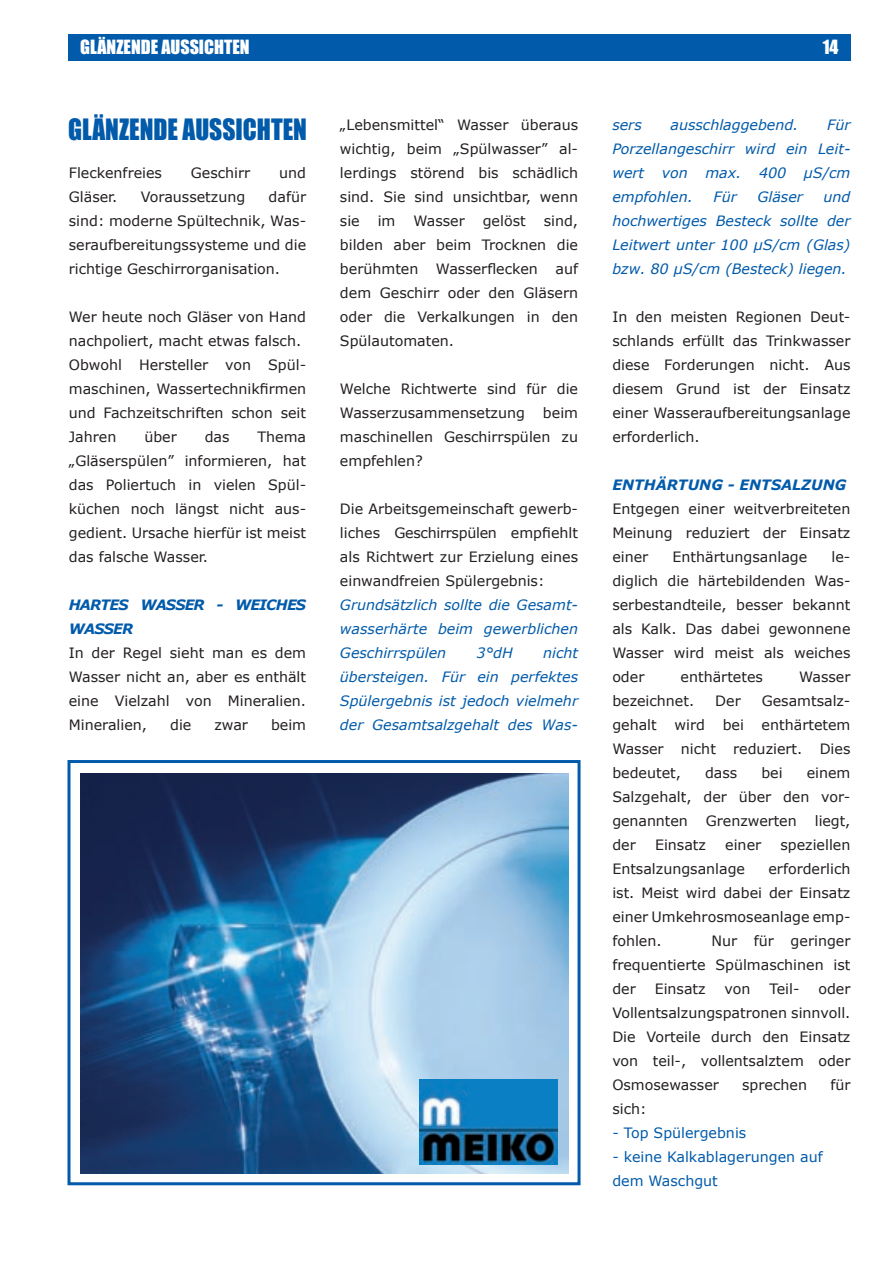
<style>
.page{position:relative;width:893px;height:1263px;background:#fff}
.page>*{position:absolute;margin:0;border:0;box-sizing:border-box;transform-origin:0 0}
.t1{font:27px "Impact";color:#015aaa;scale:.94 1}
.t2{font:18px "Impact";color:#fff}
.t3{font:14.25px/24px "Verdana";color:#231f20;text-align:justify}
.t4{font:italic 14.25px/24px "Verdana";color:#015aaa;text-align:justify}
.t5{font:14.25px/24px "Verdana";color:#015aaa}
.t6{font:italic 700 14.25px/24px "Verdana";letter-spacing:-.055em;color:#015aaa}
.t7{font:italic 700 14.25px "Verdana";color:#015aaa}
</style>
<div class="page">
<div style="left:68px;top:34px;width:782px;height:26px;background:#015aaa"></div>
<img style="left:80px;top:773px;width:488px;height:400px">
<div style="left:68px;top:760px;width:513px;height:425px;border:3px solid #015aaa"></div>
<img style="left:420px;top:1080px;width:138px;height:84px">
<p class="t2" style="left:80px;top:36px;width:171px">GLÄNZENDE AUSSICHTEN</p>
<p class="t2" style="left:823px;top:36px;width:17px">14</p>
<h1 class="t1" style="left:68px;top:112px;width:256px">GLÄNZENDE AUSSICHTEN</h1>
<p class="t3" style="left:69px;top:160px;width:95px">Fleckenfreies</p>
<p class="t3" style="left:191px;top:160px;width:61px">Geschirr</p>
<p class="t3" style="left:279px;top:160px;width:28px">und</p>
<p class="t3" style="left:69px;top:184px;width:50px">Gläser.</p>
<p class="t3" style="left:141px;top:184px;width:106px">Voraussetzung</p>
<p class="t3" style="left:69px;top:184px;width:239px;text-indent:200px">dafür sind: moderne Spültechnik, Was&shy;seraufbereitungssysteme und die richtige Geschirrorganisation.</p>
<p class="t3" style="left:69px;top:304px;width:239px;text-align:left">Wer heute noch Gläser von Hand nachpoliert, macht etwas falsch.<br>Obwohl Hersteller von Spül&shy;maschinen, Wassertechnikfirmen und Fachzeitschriften schon seit<br>Jahren</p>
<p class="t3" style="left:69px;top:424px;width:239px;text-indent:189px">Thema „Gläserspülen” informieren, hat das Poliertuch in vielen Spül&shy;küchen noch längst nicht aus&shy;gedient. Ursache hierfür ist meist das falsche Wasser.</p>
<p class="t6" style="left:69px;top:592px;width:239px">HARTES WASSER - WEICHES<br>WASSER</p>
<p class="t3" style="left:69px;top:640px;width:239px">In der Regel sieht man es dem Wasser nicht an, aber es enthält eine Vielzahl von Mineralien.<br>Mineralien,</p>
<p class="t3" style="left:144px;top:424px;width:34px">über</p>
<p class="t3" style="left:205px;top:424px;width:26px">das</p>
<p class="t3" style="left:170px;top:712px;width:23px">die</p>
<p class="t3" style="left:214px;top:712px;width:35px">zwar</p>
<p class="t3" style="left:271px;top:712px;width:37px">beim</p>
<p class="t3" style="left:340px;top:112px;width:240px">„Lebensmittel“ Wasser überaus wichtig, beim „Spülwasser” al&shy;lerdings störend bis schädlich sind. Sie sind unsichtbar, wenn sie</p>
<p class="t3" style="left:340px;top:208px;width:240px;text-indent:204px">sind, bilden aber beim Trocknen die berühmten Wasserflecken auf dem Geschirr oder den Gläsern oder die Verkalkungen in den Spülautomaten.</p>
<p class="t3" style="left:340px;top:376px;width:240px">Welche Richtwerte sind für die<br>Wasserzusammensetzung</p>
<p class="t3" style="left:378px;top:208px;width:19px">im</p>
<p class="t3" style="left:413px;top:208px;width:53px">Wasser</p>
<p class="t3" style="left:483px;top:208px;width:44px">gelöst</p>
<p class="t3" style="left:340px;top:400px;width:240px;text-indent:203px">beim maschinellen Geschirrspülen zu empfehlen?</p>
<p class="t3" style="left:340px;top:496px;width:240px">Die Arbeitsgemeinschaft gewerb&shy;liches Geschirrspülen empfiehlt als Richtwert zur Erzielung eines einwandfreien Spülergebnis:</p>
<p class="t4" style="left:340px;top:592px;width:240px">Grundsätzlich sollte die Gesamt&shy;wasserhärte beim gewerblichen Geschirrspülen</p>
<p class="t4" style="left:340px;top:640px;width:240px;text-indent:203px">nicht übersteigen. Für ein perfektes Spülergebnis ist jedoch vielmehr der Gesamtsalzgehalt des Was-</p>
<p class="t4" style="left:476px;top:640px;width:38px">3°dH</p>
<p class="t4" style="left:612px;top:112px;width:31px">sers</p>
<p class="t4" style="left:670px;top:112px;width:130px">ausschlaggebend.</p>
<p class="t4" style="left:612px;top:112px;width:240px;text-indent:215px">Für Porzellangeschirr wird ein Leit&shy;wert von max. 400 µS/cm empfohlen.</p>
<p class="t4" style="left:612px;top:184px;width:240px;text-indent:211px">und hochwertiges Besteck sollte der Leitwert unter 100 µS/cm (Glas) bzw. 80 µS/cm (Besteck) liegen.</p>
<p class="t3" style="left:612px;top:304px;width:240px">In den meisten Regionen Deut&shy;schlands erfüllt das Trinkwasser diese Forderungen nicht. Aus diesem Grund ist der Einsatz einer Wasseraufbereitungsanlage erforderlich.</p>
<p class="t7" style="left:612px;top:476px;width:235px">ENTHÄRTUNG - ENTSALZUNG</p>
<p class="t3" style="left:612px;top:496px;width:240px">Entgegen einer weitverbreiteten Meinung reduziert der Einsatz einer</p>
<p class="t4" style="left:713px;top:184px;width:25px">Für</p>
<p class="t4" style="left:757px;top:184px;width:47px">Gläser</p>
<p class="t3" style="left:612px;top:544px;width:240px;text-indent:219px">le&shy;diglich die härtebildenden Was&shy;serbestandteile, besser bekannt als Kalk. Das dabei gewonnene Wasser wird meist als weiches oder</p>
<p class="t3" style="left:673px;top:544px;width:136px">Enthärtungsanlage</p>
<p class="t3" style="left:680px;top:664px;width:84px">enthärtetes</p>
<p class="t3" style="left:799px;top:664px;width:53px">Wasser</p>
<p class="t3" style="left:612px;top:688px;width:83px">bezeichnet.</p>
<p class="t3" style="left:715px;top:688px;width:27px">Der</p>
<p class="t3" style="left:612px;top:688px;width:240px;text-indent:149px">Gesamtsalz&shy;gehalt wird bei enthärtetem Wasser nicht reduziert. Dies bedeutet,</p>
<p class="t3" style="left:705px;top:760px;width:34px">dass</p>
<p class="t3" style="left:761px;top:760px;width:23px">bei</p>
<p class="t3" style="left:612px;top:760px;width:240px;text-indent:194px">einem Salzgehalt, der über den vor&shy;genannten</p>
<p class="t3" style="left:706px;top:808px;width:92px">Grenzwerten</p>
<p class="t3" style="left:815px;top:808px;width:37px">liegt,</p>
<p class="t3" style="left:612px;top:832px;width:25px">der</p>
<p class="t3" style="left:655px;top:832px;width:53px">Einsatz</p>
<p class="t3" style="left:725px;top:832px;width:37px">einer</p>
<p class="t3" style="left:780px;top:832px;width:71px">speziellen</p>
<p class="t3" style="left:612px;top:856px;width:134px">Entsalzungsanlage</p>
<p class="t3" style="left:612px;top:856px;width:240px;text-indent:156px">erforderlich ist. Meist wird dabei der Einsatz einer Umkehrosmoseanlage emp&shy;fohlen.</p>
<p class="t3" style="left:612px;top:928px;width:240px;text-indent:99px">Nur für geringer frequentierte Spülmaschinen ist der</p>
<p class="t3" style="left:612px;top:976px;width:240px;text-indent:206px">oder Vollentsalzungspatronen sinnvoll.<br>Die Vorteile durch den Einsatz von teil-, vollentsalztem oder Osmosewasser</p>
<p class="t3" style="left:655px;top:976px;width:53px">Einsatz</p>
<p class="t3" style="left:725px;top:976px;width:27px">von</p>
<p class="t3" style="left:769px;top:976px;width:32px">Teil-</p>
<p class="t3" style="left:742px;top:1072px;width:66px">sprechen</p>
<p class="t3" style="left:830px;top:1072px;width:22px">für</p>
<p class="t3" style="left:612px;top:1096px;width:36px">sich:</p>
<p class="t5" style="left:612px;top:1120px;width:135px">- Top Spülergebnis</p>
<p class="t5" style="left:612px;top:1144px;width:212px">- keine Kalkablagerungen auf dem Waschgut</p>
</div>
